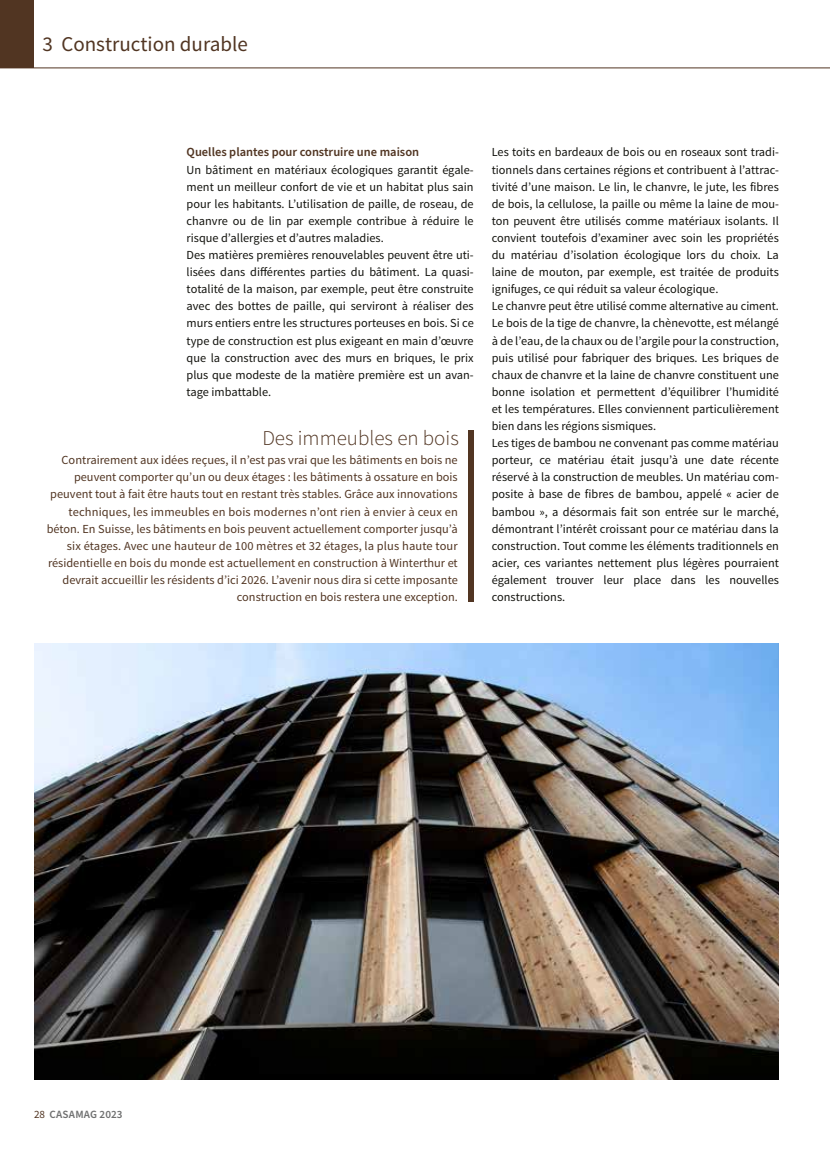
<style>
.page{position:relative;width:830px;height:1161px;background:#fff}
.page>*{position:absolute;margin:0;border:0;box-sizing:border-box;transform-origin:0 0}
.t1{font:21px "Source Sans Pro";color:#513522}
.t2{font:300 21px "Source Sans Pro";color:#513522}
.t3{font:600 12.45px "Source Sans Pro";color:#513522}
.t4{font:12.3px/17.1px "Source Sans Pro";color:#12120d}
.t5{font:12.3px/17.1px "Source Sans Pro";color:#513522;text-align:right}
.t6{font:600 11.1px "Source Sans Pro";letter-spacing:.02em;color:#6f7070}
.s1{font-weight:400;color:#513522}
</style>
<div class="page">
<div style="left:0;top:0;width:34px;height:68px;background:#513522"></div>
<hr style="left:0;top:68px;width:829px;height:1px;background:#513522">
<img style="left:34px;top:644px;width:744px;height:436px">
<div style="left:468px;top:430px;width:5px;height:171px;background:#513522"></div>
<h1 class="t1" style="left:43px;top:31px;width:207px">3 Construction durable</h1>
<p class="t3" style="left:186px;top:144px;width:234px">Quelles plantes pour construire une maison</p>
<p class="t4" style="left:186px;top:161px;width:288px">Un bâtiment en matériaux écologiques garantit égale&shy;ment un meilleur confort de vie et un habitat plus sain pour les habitants. L’utilisation de paille, de roseau, de chanvre ou de lin par exemple contribue à réduire le risque d’allergies et d’autres maladies.<br>Des matières premières renouvelables peuvent être uti&shy;lisées dans différentes parties du bâtiment. La quasi&shy;totalité de la maison, par exemple, peut être construite avec des bottes de paille, qui serviront à réaliser des murs entiers entre les structures porteuses en bois. Si ce type de construction est plus exigeant en main d’œuvre que la construction avec des murs en briques, le prix plus que modeste de la matière première est un avan&shy;tage imbattable.</p>
<h1 class="t2" style="left:262px;top:425px;width:198px">Des immeubles en bois</h1>
<p class="t5" style="left:47px;top:452px;width:412px">Contrairement aux idées reçues, il n’est pas vrai que les bâtiments en bois ne peuvent comporter qu’un ou deux étages : les bâtiments à ossature en bois peuvent tout à fait être hauts tout en restant très stables. Grâce aux innovations techniques, les immeubles en bois modernes n’ont rien à envier à ceux en béton. En Suisse, les bâtiments en bois peuvent actuellement comporter jusqu’à six étages. Avec une hauteur de 100 mètres et 32 étages, la plus haute tour résidentielle en bois du monde est actuellement en construction à Winterthur et devrait accueillir les résidents d’ici 2026. L’avenir nous dira si cette imposante construction en bois restera une exception.</p>
<p class="t4" style="left:491px;top:144px;width:288px">Les toits en bardeaux de bois ou en roseaux sont tradi&shy;tionnels dans certaines régions et contribuent à l’attrac&shy;tivité d’une maison. Le lin, le chanvre, le jute, les fibres de bois, la cellulose, la paille ou même la laine de mou&shy;ton peuvent être utilisés comme matériaux isolants. Il convient toutefois d’examiner avec soin les propriétés du matériau d’isolation écologique lors du choix. La laine de mouton, par exemple, est traitée de produits ignifuges, ce qui réduit sa valeur écologique.<br>Le chanvre peut être utilisé comme alternative au ciment.<br>Le bois de la tige de chanvre, la chènevotte, est mélangé à de l’eau, de la chaux ou de l’argile pour la construction, puis utilisé pour fabriquer des briques. Les briques de chaux de chanvre et la laine de chanvre constituent une bonne isolation et permettent d’équilibrer l’humidité et les températures. Elles conviennent particulièrement bien dans les régions sismiques.<br>Les tiges de bambou ne convenant pas comme matériau porteur, ce matériau était jusqu’à une date récente réservé à la construction de meubles. Un matériau com&shy;posite à base de fibres de bambou, appelé « acier de bambou », a désormais fait son entrée sur le marché, démontrant l’intérêt croissant pour ce matériau dans la construction. Tout comme les éléments traditionnels en acier, ces variantes nettement plus légères pourraient également trouver leur place dans les nouvelles constructions.</p>
<p class="t6" style="left:34px;top:1107px;width:90px"><span class="s1">28</span> CASAMAG 2023</p>
</div>
